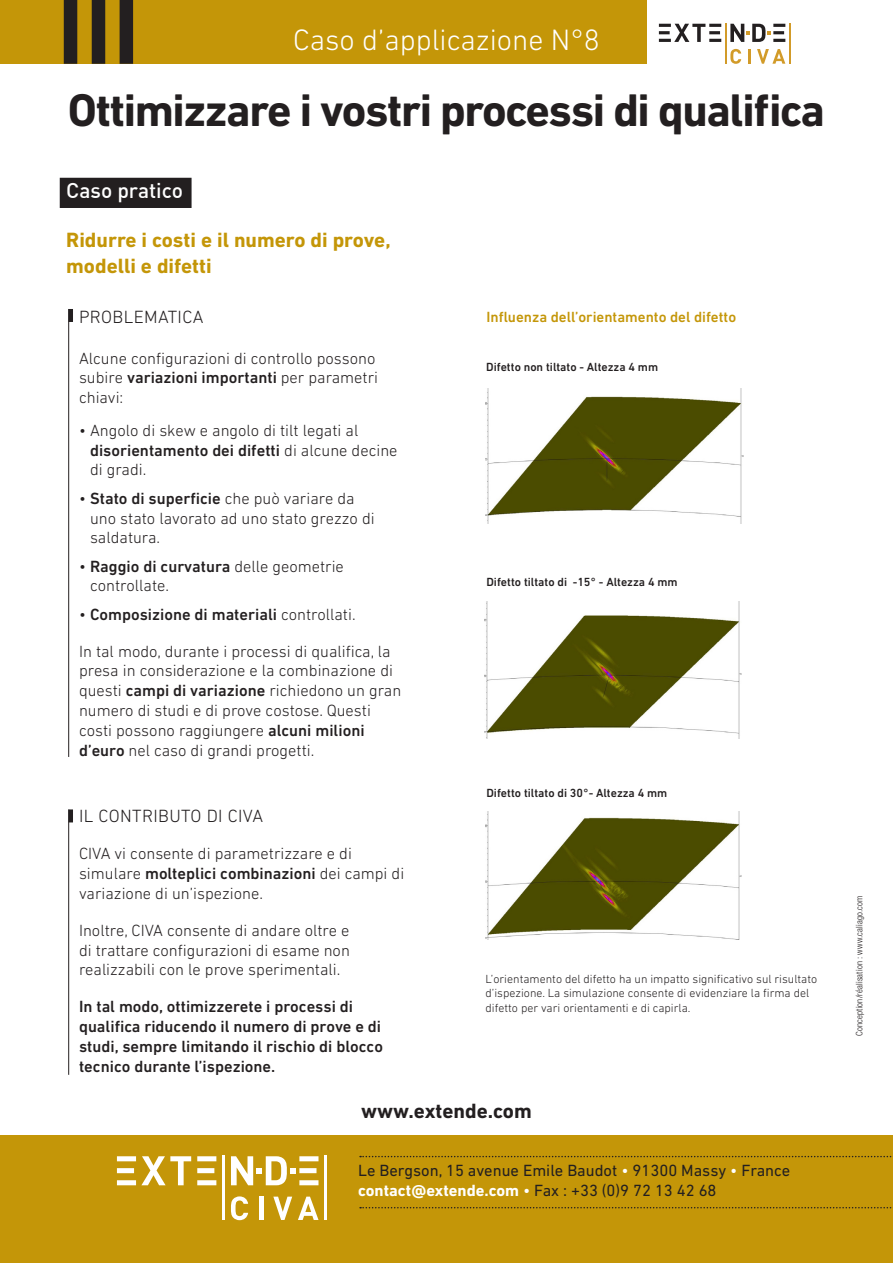
<style>
.page{position:relative;width:893px;height:1263px;background:#fff}
.page>*{position:absolute;margin:0;border:0;box-sizing:border-box;transform-origin:0 0}
.t1{font:700 46.5px "DIN Next LT Pro";letter-spacing:-.03em;color:#231f20}
.t2{font:300 30px "DIN Next LT Pro";color:#fff}
.t3{font:700 21px/25.2px "DIN Next LT Pro";color:#c49608}
.t4{font:700 21px "DIN Next LT Pro";color:#231f20}
.t5{font:500 21px "DINCE";color:#fff}
.t6{font:300 18px "DIN Next LT Pro";letter-spacing:.02em;color:#231f20}
.t7{font:300 16.5px/19.8px "DIN Next LT Pro";color:#231f20}
.t8{font:500 16.5px/19.8px "DIN Next LT Pro";color:#231f20}
.t9{font:16.5px "DIN Next LT Pro";color:#231f20}
.t10{font:700 16.5px "DIN Next LT Pro";color:#fff}
.t11{font:500 15px "DIN Next LT Pro";color:#c49608}
.t12{font:300 12px/14.4px "DIN Next LT Pro";color:#231f20}
.t13{font:500 12px "DIN Next LT Pro";color:#231f20}
.t14{font:300 condensed 9px "Helvetica Neue LT Std";letter-spacing:.02em;color:#231f20}
.s1{font-weight:500}
.s2{font-weight:300}
.s3{color:#fff}
.s4{font-weight:400}
.s5{font-weight:400;color:#231f20}
</style>
<div class="page">
<div style="left:0;top:1135px;width:893px;height:128px;background:#c49608"></div>
<div style="left:0;top:0;width:646px;height:64px;background:#c49608"></div>
<div style="left:64px;top:0;width:13px;height:64px;background:#231f20"></div>
<div style="left:92px;top:0;width:13px;height:64px;background:#231f20"></div>
<div style="left:120px;top:0;width:13px;height:64px;background:#231f20"></div>
<svg style="left:231px;top:1196px;width:17px;height:24px"></svg>
<hr style="left:259px;top:1196px;width:4px;height:24px;background:#fff">
<svg style="left:273px;top:1196px;width:19px;height:24px"></svg>
<svg style="left:298px;top:1196px;width:20px;height:24px"></svg>
<svg style="left:117px;top:1156px;width:74px;height:29px"></svg>
<svg style="left:197px;top:1156px;width:19px;height:29px"></svg>
<hr style="left:222px;top:1156px;width:3px;height:64px;background:#fff">
<hr style="left:324px;top:1156px;width:3px;height:64px;background:#fff">
<svg style="left:231px;top:1156px;width:87px;height:29px"></svg>
<svg style="left:360px;top:1207px;width:532px;height:1px"></svg>
<svg style="left:360px;top:1156px;width:532px;height:1px"></svg>
<svg style="left:730px;top:49px;width:11px;height:15px"></svg>
<hr style="left:748px;top:49px;width:3px;height:15px;background:#d29b29">
<svg style="left:757px;top:49px;width:28px;height:15px"></svg>
<svg style="left:659px;top:24px;width:62px;height:18px"></svg>
<hr style="left:725px;top:23px;width:2px;height:41px;background:#d29b29">
<hr style="left:789px;top:23px;width:2px;height:41px;background:#d29b29">
<svg style="left:730px;top:24px;width:55px;height:18px"></svg>
<div style="left:60px;top:178px;width:131px;height:29px;background:#231f20"></div>
<div style="left:60px;top:178px;width:132px;height:30px;border:2px solid #231f20"></div>
<hr style="left:68px;top:309px;width:1px;height:448px;background:#231f20">
<hr style="left:69px;top:309px;width:4px;height:13px;background:#231f20">
<hr style="left:68px;top:809px;width:1px;height:266px;background:#231f20">
<hr style="left:69px;top:809px;width:4px;height:13px;background:#231f20">
<img style="left:486px;top:388px;width:257px;height:135px">
<img style="left:485px;top:602px;width:256px;height:137px">
<img style="left:486px;top:811px;width:255px;height:129px">
<p class="t2" style="left:293px;top:23px;width:308px">Caso d’applicazione N°8</p>
<p class="t1" style="left:68px;top:83px;width:759px">Ottimizzare i vostri processi di qualifica</p>
<p class="t5" style="left:66px;top:177px;width:118px">Caso pratico</p>
<p class="t3" style="left:66px;top:228px;width:326px">Ridurre i costi e il numero di prove, modelli e difetti</p>
<p class="t6" style="left:79px;top:306px;width:126px">PROBLEMATICA</p>
<p class="t7" style="left:79px;top:348px;width:301px">Alcune configurazioni di controllo possono subire <span class="s1">variazioni importanti</span> per parametri chiavi:</p>
<p class="t7" style="left:90px;top:420px;width:309px;text-indent:-11px">• Angolo di skew e angolo di tilt legati al <span class="s1">disorientamento dei difetti</span> di alcune decine di gradi.</p>
<p class="t7" style="left:90px;top:488px;width:286px;text-indent:-11px">• <span class="s1">Stato di superficie</span> che può variare da uno stato lavorato ad uno stato grezzo di saldatura.</p>
<p class="t7" style="left:90px;top:556px;width:255px;text-indent:-11px">• <span class="s1">Raggio di curvatura</span> delle geometrie controllate.</p>
<p class="t8" style="left:79px;top:604px;width:278px"><span class="s2">•</span> Composizione di materiali <span class="s2">controllati.</span></p>
<p class="t7" style="left:79px;top:641px;width:324px">In tal modo, durante i processi di qualifica, la presa in considerazione e la combinazione di questi <span class="s1">campi di variazione</span> richiedono un gran numero di studi e di prove costose. Questi costi possono raggiungere <span class="s1">alcuni milioni d’euro</span> nel caso di grandi progetti.</p>
<p class="t6" style="left:79px;top:806px;width:186px">IL CONTRIBUTO DI CIVA</p>
<p class="t7" style="left:79px;top:843px;width:327px">CIVA vi consente di parametrizzare e di simulare <span class="s1">molteplici combinazioni</span> dei campi di variazione di un’ispezione.</p>
<p class="t7" style="left:79px;top:920px;width:272px;text-align:justify">Inoltre, CIVA consente di andare oltre e di trattare configurazioni di esame non realizzabili con le prove sperimentali.</p>
<p class="t8" style="left:79px;top:996px;width:306px">In tal modo, ottimizzerete i processi di qualifica riducendo il numero di prove e di studi, sempre limitando il rischio di blocco tecnico durante l’ispezione.</p>
<p class="t11" style="left:486px;top:308px;width:251px">Influenza dell’orientamento del difetto</p>
<p class="t13" style="left:486px;top:360px;width:174px">Difetto non tiltato - Altezza 4 mm</p>
<p class="t13" style="left:486px;top:575px;width:193px">Difetto tiltato di -15° - Altezza 4 mm</p>
<p class="t13" style="left:486px;top:786px;width:182px">Difetto tiltato di 30°- Altezza 4 mm</p>
<p class="t12" style="left:486px;top:971px;width:333px">L’orientamento del difetto ha un impatto significativo sul risultato d’ispezione. La simulazione consente di evidenziare la firma del difetto per vari orientamenti e di capirla.</p>
<p class="t4" style="left:361px;top:1098px;width:172px">www.extende.com</p>
<p class="t9" style="left:358px;top:1161px;width:433px">Le Bergson, 15 avenue Emile Baudot <span class="s3">•</span> 91300 Massy <span class="s3">•</span> France</p>
<p class="t10" style="left:358px;top:1181px;width:360px">contact@extende.com <span class="s4">•</span> <span class="s5">Fax : +33 (0)9 72 13 42 68</span></p>
<p class="t14" style="left:854px;top:1036px;width:141px;rotate:-90deg">Conception/réalisation : www.caliago.com</p>
</div>
